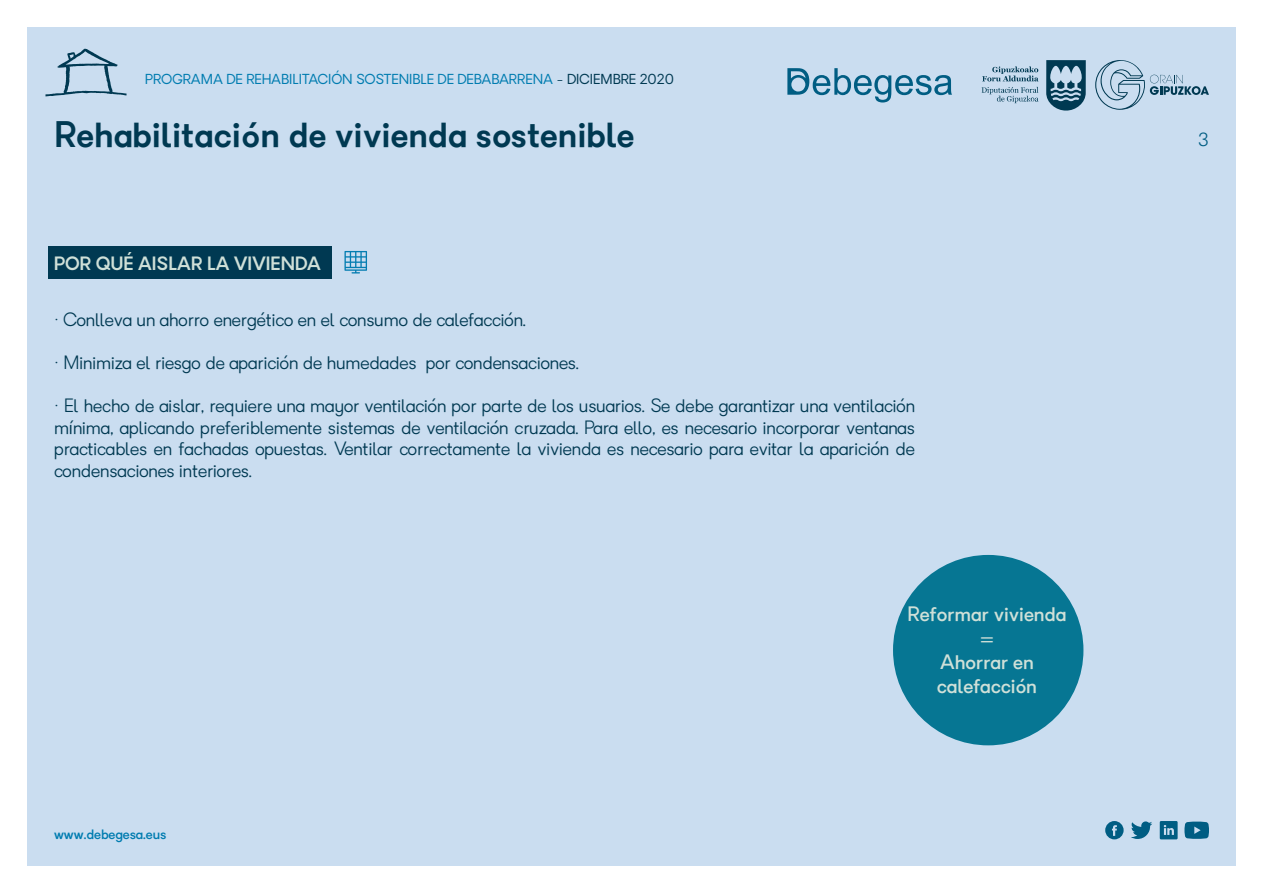
<style>
.page{position:relative;width:1263px;height:893px;background:#fff}
.page>*{position:absolute;margin:0;border:0;box-sizing:border-box;transform-origin:0 0}
.t1{font:600 34.5px "Granary";color:#003952}
.t2{font:500 19.5px/24px "Granary";color:#cfe0d8;text-align:center}
.t3{font:300 18px/21.6px "Granary";color:#003952;text-align:justify}
.t4{font:600 18px "Granary";color:#cfe0d8}
.t5{font:300 18px "Atlas Grotesk";color:#005d83}
.t6{font:13.5px "Granary";color:#007cb0}
.t7{font:500 13.5px "Granary";color:#007cb0}
.s1{color:#003952}
</style>
<div class="page">
<div style="left:27px;top:27px;width:1209px;height:839px;background:#caddf0"></div>
<svg style="left:1046px;top:60px;width:40px;height:51px"></svg>
<svg style="left:982px;top:66px;width:56px;height:15px"></svg>
<svg style="left:982px;top:87px;width:56px;height:16px"></svg>
<svg style="left:1095px;top:60px;width:114px;height:50px"></svg>
<svg style="left:45px;top:49px;width:82px;height:47px"></svg>
<svg style="left:1105px;top:821px;width:18px;height:18px"></svg>
<svg style="left:1131px;top:821px;width:21px;height:18px"></svg>
<svg style="left:1184px;top:822px;width:25px;height:17px"></svg>
<svg style="left:1160px;top:821px;width:17px;height:18px"></svg>
<svg style="left:787px;top:68px;width:165px;height:35px"></svg>
<div style="left:48px;top:246px;width:284px;height:33px;background:#003952"></div>
<div style="left:893px;top:555px;width:190px;height:190px;background:#067693;border-radius:50%"></div>
<svg style="left:344px;top:251px;width:23px;height:22px"></svg>
<p class="t6" style="left:145px;top:70px;width:530px">PROGRAMA DE REHABILITACIÓN SOSTENIBLE DE DEBABARRENA <span class="s1">- DICIEMBRE 2020</span></p>
<h1 class="t1" style="left:54px;top:112px;width:582px">Rehabilitación de vivienda sostenible</h1>
<p class="t5" style="left:1198px;top:125px;width:13px">3</p>
<p class="t4" style="left:54px;top:251px;width:268px">POR QUÉ AISLAR LA VIVIENDA</p>
<p class="t3" style="left:54px;top:308px;width:473px">· Conlleva un ahorro energético en el consumo de calefacción.</p>
<p class="t3" style="left:54px;top:352px;width:526px">· Minimiza el riesgo de aparición de humedades por condensaciones.</p>
<p class="t3" style="left:54px;top:395px;width:862px">· El hecho de aislar, requiere una mayor ventilación por parte de los usuarios. Se debe garantizar una ventilación mínima, aplicando preferiblemente sistemas de ventilación cruzada. Para ello, es necesario incorporar ventanas practicables en fachadas opuestas. Ventilar correctamente la vivienda es necesario para evitar la aparición de condensaciones interiores.</p>
<p class="t7" style="left:54px;top:825px;width:114px">www.debegesa.eus</p>
<p class="t2" style="left:907px;top:602px;width:160px">Reformar vivienda =<br>Ahorrar en calefacción</p>
</div>
